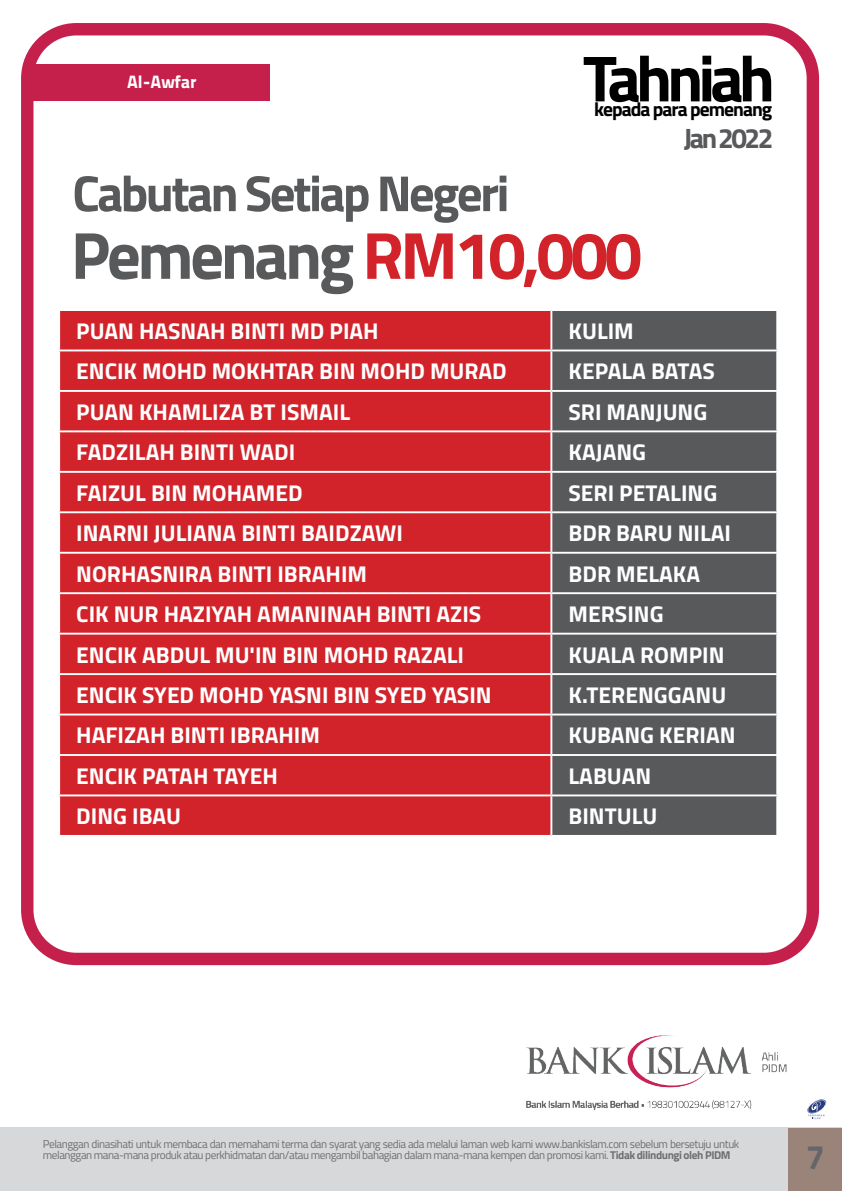
<style>
.page{position:relative;width:842px;height:1191px;background:#fff}
.page>*{position:absolute;margin:0;border:0;box-sizing:border-box;transform-origin:0 0}
.t1{font:700 66.7px "Titillium";letter-spacing:-.05em;color:#58595b}
.t2{font:700 65.3px "Titillium";letter-spacing:-.075em;color:#000}
.t3{font:700 50.7px "Titillium";letter-spacing:-.05em;color:#58595b}
.t4{font:700 34px "Titillium";color:#656669}
.t5{font:700 28px "Titillium";letter-spacing:-.09em;color:#58595b}
.t6{font:700 22.8px "Titillium";color:#fff}
.t7{font:700 19.5px "Titillium";letter-spacing:-.05em;color:#000}
.t8{font:17.9px "Titillium Text 25 L 999 wt";color:#fff}
.t9{font:11.3px/11.3px "Titillium";letter-spacing:-.04em;color:#6e6f71}
.s1{color:#d2232a}
.s2{font-weight:700}
</style>
<div class="page">
<div style="left:29px;top:64px;width:241px;height:37px;background:#c51f4b"></div>
<div style="left:21px;top:23px;width:798px;height:942px;border:12px solid #c51f4b;border-radius:49px"></div>
<div style="left:0;top:1127px;width:842px;height:64px;background:#d7d8d9"></div>
<svg style="left:807px;top:1099px;width:19px;height:20px"></svg>
<div style="left:788px;top:1127px;width:54px;height:64px;background:#9a8479"></div>
<img style="left:526px;top:1035px;width:261px;height:76px">
<div style="left:60px;top:311px;width:490px;height:524px;background:#d2232a"></div>
<svg style="left:552px;top:311px;width:224px;height:524px;background:#606163"></svg>
<hr style="left:58px;top:349px;width:493px;height:2px;background:#fff">
<hr style="left:551px;top:349px;width:227px;height:2px;background:#fff">
<hr style="left:58px;top:390px;width:493px;height:2px;background:#fff">
<hr style="left:551px;top:390px;width:227px;height:2px;background:#fff">
<hr style="left:58px;top:430px;width:493px;height:2px;background:#fff">
<hr style="left:551px;top:430px;width:227px;height:2px;background:#fff">
<hr style="left:58px;top:471px;width:493px;height:2px;background:#fff">
<hr style="left:551px;top:471px;width:227px;height:2px;background:#fff">
<hr style="left:58px;top:511px;width:493px;height:2px;background:#fff">
<hr style="left:551px;top:511px;width:227px;height:2px;background:#fff">
<hr style="left:58px;top:552px;width:493px;height:1px;background:#fff">
<hr style="left:551px;top:552px;width:227px;height:1px;background:#fff">
<hr style="left:58px;top:592px;width:493px;height:2px;background:#fff">
<hr style="left:551px;top:592px;width:227px;height:2px;background:#fff">
<hr style="left:58px;top:632px;width:493px;height:2px;background:#fff">
<hr style="left:551px;top:632px;width:227px;height:2px;background:#fff">
<hr style="left:58px;top:673px;width:493px;height:2px;background:#fff">
<hr style="left:551px;top:673px;width:227px;height:2px;background:#fff">
<hr style="left:58px;top:713px;width:493px;height:2px;background:#fff">
<hr style="left:551px;top:713px;width:227px;height:2px;background:#fff">
<hr style="left:58px;top:754px;width:493px;height:2px;background:#fff">
<hr style="left:551px;top:754px;width:227px;height:2px;background:#fff">
<hr style="left:58px;top:794px;width:493px;height:2px;background:#fff">
<hr style="left:551px;top:794px;width:227px;height:2px;background:#fff">
<p class="t8" style="left:127px;top:68px;width:71px">Al-Awfar</p>
<h2 class="t2" style="left:583px;top:29px;width:194px">Tahniah</h2>
<p class="t7" style="left:594px;top:95px;width:180px">kepada para pemenang</p>
<p class="t5" style="left:684px;top:117px;width:91px">Jan 2022</p>
<h3 class="t3" style="left:72px;top:155px;width:439px">Cabutan Setiap Negeri</h3>
<h1 class="t1" style="left:71px;top:204px;width:573px">Pemenang <span class="s1">RM10,000</span></h1>
<p class="t6" style="left:76px;top:313px;width:304px">PUAN HASNAH BINTI MD PIAH</p>
<p class="t6" style="left:568px;top:313px;width:67px">KULIM</p>
<p class="t6" style="left:76px;top:354px;width:432px">ENCIK MOHD MOKHTAR BIN MOHD MURAD</p>
<p class="t6" style="left:568px;top:354px;width:148px">KEPALA BATAS</p>
<p class="t6" style="left:76px;top:394px;width:275px">PUAN KHAMLIZA BT ISMAIL</p>
<p class="t6" style="left:568px;top:394px;width:140px">SRI MANJUNG</p>
<p class="t6" style="left:76px;top:435px;width:221px">FADZILAH BINTI WADI</p>
<p class="t6" style="left:568px;top:435px;width:79px">KAJANG</p>
<p class="t6" style="left:76px;top:475px;width:228px">FAIZUL BIN MOHAMED</p>
<p class="t6" style="left:568px;top:475px;width:150px">SERI PETALING</p>
<p class="t6" style="left:76px;top:516px;width:328px">INARNI JULIANA BINTI BAIDZAWI</p>
<p class="t6" style="left:568px;top:516px;width:164px">BDR BARU NILAI</p>
<p class="t6" style="left:76px;top:556px;width:292px">NORHASNIRA BINTI IBRAHIM</p>
<p class="t6" style="left:568px;top:556px;width:133px">BDR MELAKA</p>
<p class="t6" style="left:76px;top:596px;width:407px">CIK NUR HAZIYAH AMANINAH BINTI AZIS</p>
<p class="t6" style="left:568px;top:596px;width:97px">MERSING</p>
<p class="t6" style="left:76px;top:637px;width:389px">ENCIK ABDUL MU'IN BIN MOHD RAZALI</p>
<p class="t6" style="left:568px;top:637px;width:158px">KUALA ROMPIN</p>
<p class="t6" style="left:76px;top:677px;width:417px">ENCIK SYED MOHD YASNI BIN SYED YASIN</p>
<p class="t6" style="left:568px;top:677px;width:159px">K.TERENGGANU</p>
<p class="t6" style="left:76px;top:718px;width:245px">HAFIZAH BINTI IBRAHIM</p>
<p class="t6" style="left:568px;top:718px;width:169px">KUBANG KERIAN</p>
<p class="t6" style="left:76px;top:758px;width:203px">ENCIK PATAH TAYEH</p>
<p class="t6" style="left:568px;top:758px;width:84px">LABUAN</p>
<p class="t6" style="left:76px;top:799px;width:106px">DING IBAU</p>
<p class="t6" style="left:568px;top:799px;width:90px">BINTULU</p>
<p class="t9" style="left:43px;top:1137px;width:698px">Pelanggan dinasihati untuk membaca dan memahami terma dan syarat yang sedia ada melalui laman web kami www.bankislam.com sebelum bersetuju untuk melanggan mana-mana produk atau perkhidmatan dan/atau mengambil bahagian dalam mana-mana kempen dan promosi kami. <span class="s2">Tidak dilindungi oleh PIDM</span></p>
<h3 class="t4" style="left:806px;top:1131px;width:21px">7</h3>
</div>
